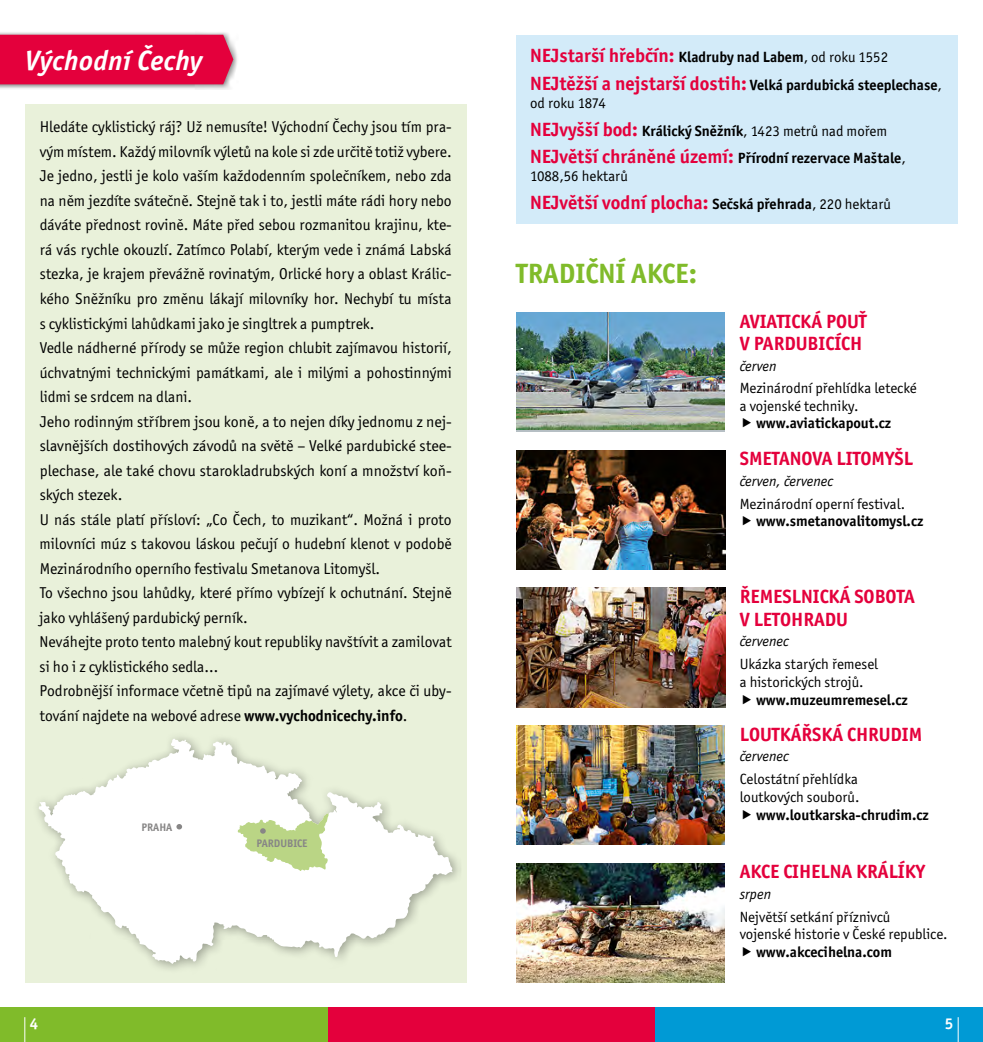
<style>
.page{position:relative;width:983px;height:1042px;background:#fff}
.page>*{position:absolute;margin:0;border:0;box-sizing:border-box;transform-origin:0 0}
.t1{font:italic 700 28px "Officina San Itc TCE";letter-spacing:.01em;color:#fff}
.t2{font:700 28px "Officina San Itc TCE";color:#80bb2a}
.t3{font:700 19.25px/22.8px "Officina San Itc TCE";color:#e4003c}
.t4{font:15.75px/24.5px "Officina San Itc TCE";color:#000}
.t5{font:700 15.75px "Officina Ser Itc TCE";color:#fff}
.t6{font:700 14.88px/17.8px "Officina San Itc TCE";color:#000}
.t7{font:14.88px/17.8px "Officina San Itc TCE";color:#000}
.t8{font:italic 14.88px "Officina San Itc TCE";color:#000}
.t9{font:700 11.03px "Officina San Itc TCE";color:#878686}
.s1{font-weight:700}
.s2{font-size:14.88px;color:#000}
.s3{font-weight:400;font-size:14.88px;color:#000}
.s4{font-size:19.25px;color:#e4003c}
.s5{font-weight:400}
</style>
<div class="page">
<div style="left:0;top:1007px;width:327px;height:35px;background:#80bb2a"></div>
<div style="left:327px;top:1007px;width:328px;height:35px;background:#e4003c"></div>
<div style="left:655px;top:1007px;width:327px;height:35px;background:#009ad5"></div>
<svg style="left:24px;top:1017px;width:1px;height:25px"></svg>
<svg style="left:957px;top:1017px;width:1px;height:25px"></svg>
<div style="left:25px;top:104px;width:441px;height:878px;background:#e9f1da"></div>
<div style="left:0;top:30px;width:239px;height:60px;background:#000;opacity:.55"></div>
<div style="left:0;top:35px;width:233px;height:49px;background:#e4003c"></div>
<svg style="left:39px;top:738px;width:414px;height:226px;fill:#fff"></svg>
<svg style="left:237px;top:813px;width:91px;height:58px;background:#d5e5b7"></svg>
<svg style="left:176px;top:824px;width:6px;height:5px"></svg>
<div style="left:515px;top:35px;width:442px;height:188px;background:#d3ebf9"></div>
<img style="left:516px;top:863px;width:208px;height:119px">
<svg style="left:516px;top:429px;width:208px;height:3px"></svg>
<img style="left:516px;top:313px;width:208px;height:116px">
<img style="left:516px;top:450px;width:209px;height:119px">
<img style="left:516px;top:588px;width:209px;height:119px">
<img style="left:516px;top:725px;width:208px;height:120px">
<h1 class="t1" style="left:25px;top:44px;width:179px">Východní Čechy</h1>
<p class="t4" style="left:40px;top:115px;width:413px">Hledáte cyklistický ráj? Už nemusíte! Východní Čechy jsou tím pra&shy;vým místem. Každý milovník výletů na kole si zde určitě totiž vybere.<br>Je jedno, jestli je kolo vaším každodenním společníkem, nebo zda na něm jezdíte svátečně. Stejně tak i to, jestli máte rádi hory nebo dáváte přednost rovině. Máte před sebou rozmanitou krajinu, kte&shy;rá vás rychle okouzlí. Zatímco Polabí, kterým vede i známá Labská stezka, je krajem převážně rovinatým, Orlické hory a oblast Králic&shy;kého Sněžníku pro změnu lákají milovníky hor. Nechybí tu místa s cyklistickými lahůdkami jako je singltrek a pumptrek.<br>Vedle nádherné přírody se může region chlubit zajímavou historií, úchvatnými technickými památkami, ale i milými a pohostinnými lidmi se srdcem na dlani.<br>Jeho rodinným stříbrem jsou koně, a to nejen díky jednomu z nej&shy;slavnějších dostihových závodů na světě – Velké pardubické stee&shy;plechase, ale také chovu starokladrubských koní a množství koň&shy;ských stezek.<br>U nás stále platí přísloví: „Co Čech, to muzikant“. Možná i proto milovníci múz s takovou láskou pečují o hudební klenot v podobě Mezinárodního operního festivalu Smetanova Litomyšl.<br>To všechno jsou lahůdky, které přímo vybízejí k ochutnání. Stejně jako vyhlášený pardubický perník.<br>Neváhejte proto tento malebný kout republiky navštívit a zamilovat si ho i z cyklistického sedla…<br>Podrobnější informace včetně tipů na zajímavé výlety, akce či uby&shy;tování najdete na webové adrese <span class="s1">www.vychodnicechy.info</span>.</p>
<p class="t9" style="left:141px;top:820px;width:32px">PRAHA</p>
<p class="t9" style="left:256px;top:836px;width:53px">PARDUBICE</p>
<p class="t3" style="left:530px;top:44px;width:359px">NEJstarší hřebčín: <span class="s2">Kladruby nad Labem</span><span class="s3">, od roku 1552</span></p>
<p class="t6" style="left:530px;top:76px;width:413px"><span class="s4">NEJtěžší a nejstarší dostih:</span> Velká pardubická steeplechase<span class="s5">, od roku 1874</span></p>
<p class="t6" style="left:530px;top:116px;width:377px;line-height:27.7px"><span class="s4">NEJvyšší bod:</span> Králický Sněžník<span class="s5">, 1423 metrů nad mořem<br></span><span class="s4">NEJvětší chráněné území:</span> Přírodní rezervace Maštale<span class="s5">,</span></p>
<p class="t7" style="left:530px;top:167px;width:99px">1088,56 hektarů</p>
<p class="t3" style="left:530px;top:191px;width:362px">NEJvětší vodní plocha: <span class="s2">Sečská přehrada</span><span class="s3">, 220 hektarů</span></p>
<h1 class="t2" style="left:516px;top:256px;width:182px">TRADIČNÍ AKCE:</h1>
<p class="t3" style="left:739px;top:310px;width:128px">AVIATICKÁ POUŤ<br>V PARDUBICÍCH</p>
<p class="t8" style="left:739px;top:357px;width:38px">červen</p>
<p class="t7" style="left:739px;top:380px;width:178px">Mezinárodní přehlídka letecké a vojenské techniky.</p>
<p class="t6" style="left:755px;top:414px;width:136px">www.aviatickapout.cz</p>
<p class="t3" style="left:739px;top:447px;width:175px">SMETANOVA LITOMYŠL</p>
<p class="t8" style="left:739px;top:472px;width:95px">červen, červenec</p>
<p class="t7" style="left:739px;top:495px;width:167px">Mezinárodní operní festival.</p>
<p class="t6" style="left:755px;top:512px;width:169px">www.smetanovalitomysl.cz</p>
<p class="t3" style="left:739px;top:585px;width:176px">ŘEMESLNICKÁ SOBOTA<br>V LETOHRADU</p>
<p class="t8" style="left:739px;top:633px;width:51px">červenec</p>
<p class="t7" style="left:739px;top:655px;width:140px">Ukázka starých řemesel a historických strojů.</p>
<p class="t6" style="left:755px;top:690px;width:153px">www.muzeumremesel.cz</p>
<p class="t3" style="left:739px;top:723px;width:184px">LOUTKÁŘSKÁ CHRUDIM</p>
<p class="t8" style="left:739px;top:748px;width:51px">červenec</p>
<p class="t7" style="left:739px;top:770px;width:121px">Celostátní přehlídka loutkových souborů.</p>
<p class="t6" style="left:755px;top:805px;width:174px">www.loutkarska-chrudim.cz</p>
<p class="t3" style="left:739px;top:860px;width:187px">AKCE CIHELNA KRÁLÍKY</p>
<p class="t8" style="left:739px;top:885px;width:33px">srpen</p>
<p class="t7" style="left:739px;top:908px;width:209px">Největší setkání příznivců<br>vojenské historie v České republice.</p>
<p class="t6" style="left:755px;top:943px;width:137px">www.akcecihelna.com</p>
<p class="t5" style="left:30px;top:1014px;width:10px">4</p>
<p class="t5" style="left:944px;top:1014px;width:10px">5</p>
</div>
